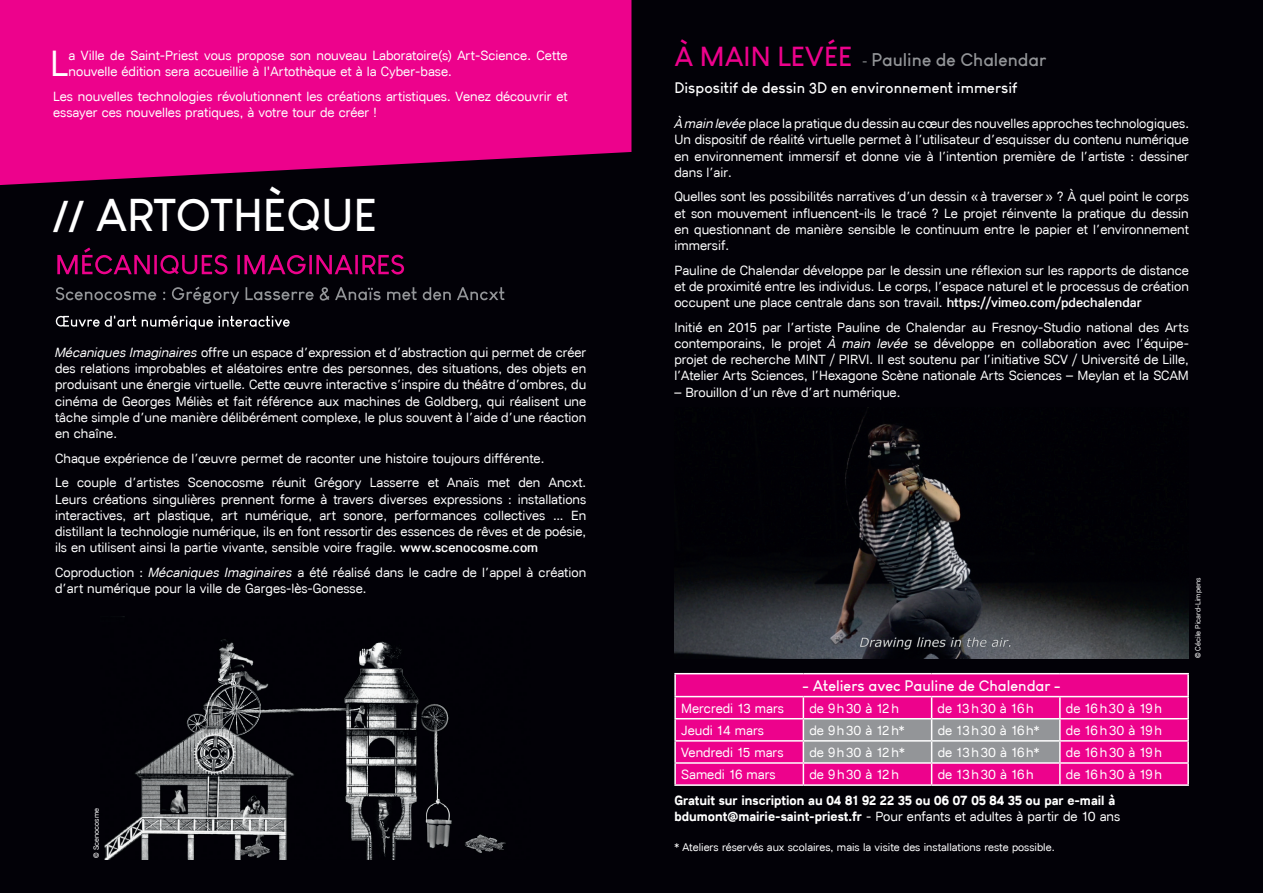
<style>
.page{position:relative;width:1263px;height:893px;background:#020107}
.page>*{position:absolute;margin:0;border:0;box-sizing:border-box;transform-origin:0 0}
.t1{font:700 45px "Louis George Cafe";color:#fff}
.t2{font:36.9px "Lunchtype";color:#fff}
.t3{font:700 18px "Louis George Cafe";color:#939598}
.t4{font:700 15px "Louis George Cafe";color:#fff}
.t5{font:13.5px/16.2px "Lunchtype";color:#fff;text-align:justify}
.t6{font:700 13.5px/16.2px "Lunchtype";color:#fff}
.t7{font:13.5px "Lunchtype";letter-spacing:.06em;color:#fff}
.t8{font:13.5px "Lunchtype";letter-spacing:.065em;color:#fff}
.t9{font:11.25px "Lunchtype";color:#fff}
.t10{font:7.5px "Lunchtype";color:#fff}
.s1{font-style:italic}
.s2{font-weight:500}
.s3{font-size:27px;color:#ed028c}
.s4{font-family:"Roboto";font-weight:400;font-size:13.5px}
.s5{font-weight:400}
</style>
<div class="page">
<img style="left:104px;top:639px;width:402px;height:221px">
<svg style="left:0;top:0;width:631px;height:185px;background:#d80180"></svg>
<img style="left:674px;top:407px;width:515px;height:251px">
<svg style="left:56px;top:315px;width:234px;height:15px"></svg>
<svg style="left:56px;top:287px;width:449px;height:17px"></svg>
<svg style="left:57px;top:247px;width:347px;height:27px"></svg>
<div style="left:676px;top:674px;width:511px;height:110px;background:#ed028c"></div>
<hr style="left:674px;top:673px;width:129px;height:1px;background:#fff">
<hr style="left:674px;top:674px;width:2px;height:22px;background:#fff">
<hr style="left:803px;top:673px;width:129px;height:1px;background:#fff">
<hr style="left:932px;top:673px;width:128px;height:1px;background:#fff">
<hr style="left:1060px;top:673px;width:129px;height:1px;background:#fff">
<hr style="left:1187px;top:674px;width:2px;height:22px;background:#fff">
<hr style="left:674px;top:696px;width:129px;height:1px;background:#fff">
<hr style="left:674px;top:697px;width:2px;height:21px;background:#fff">
<hr style="left:803px;top:696px;width:129px;height:1px;background:#fff">
<hr style="left:932px;top:696px;width:128px;height:1px;background:#fff">
<hr style="left:1060px;top:696px;width:129px;height:1px;background:#fff">
<hr style="left:1059px;top:697px;width:2px;height:21px;background:#fff">
<hr style="left:1187px;top:697px;width:2px;height:21px;background:#fff">
<hr style="left:674px;top:718px;width:129px;height:1px;background:#fff">
<hr style="left:674px;top:719px;width:2px;height:21px;background:#fff">
<hr style="left:1060px;top:718px;width:129px;height:1px;background:#fff">
<hr style="left:1059px;top:719px;width:2px;height:21px;background:#fff">
<hr style="left:1187px;top:719px;width:2px;height:21px;background:#fff">
<hr style="left:674px;top:740px;width:129px;height:2px;background:#fff">
<hr style="left:674px;top:742px;width:2px;height:20px;background:#fff">
<hr style="left:1060px;top:740px;width:129px;height:2px;background:#fff">
<hr style="left:1059px;top:742px;width:2px;height:20px;background:#fff">
<hr style="left:1187px;top:742px;width:2px;height:20px;background:#fff">
<hr style="left:674px;top:762px;width:129px;height:2px;background:#fff">
<hr style="left:674px;top:764px;width:2px;height:20px;background:#fff">
<svg style="left:803px;top:697px;width:257px;height:87px;background:#c45799"></svg>
<hr style="left:1060px;top:762px;width:129px;height:2px;background:#fff">
<hr style="left:1059px;top:764px;width:2px;height:20px;background:#fff">
<hr style="left:1187px;top:764px;width:2px;height:20px;background:#fff">
<hr style="left:674px;top:784px;width:129px;height:2px;background:#fff">
<hr style="left:803px;top:784px;width:129px;height:2px;background:#fff">
<hr style="left:932px;top:784px;width:128px;height:2px;background:#fff">
<hr style="left:1060px;top:784px;width:129px;height:2px;background:#fff">
<h2 class="t2" style="left:50px;top:42px;width:20px">L</h2>
<p class="t5" style="left:69px;top:47px;width:501px">a Ville de Saint-Priest vous propose son nouveau Laboratoire(s) Art-Science. Cette nouvelle édition sera accueillie à l'Artothèque et à la Cyber-base.</p>
<p class="t5" style="left:53px;top:88px;width:516px">Les nouvelles technologies révolutionnent les créations artistiques. Venez découvrir et essayer ces nouvelles pratiques, à votre tour de créer !</p>
<h1 class="t1" style="left:53px;top:186px;width:325px">// ARTOTHÈQUE</h1>
<p class="t5" style="left:55px;top:344px;width:533px"><span class="s1">Mécaniques Imaginaires</span> offre un espace d’expression et d’abstraction qui permet de créer des relations improbables et aléatoires entre des personnes, des situations, des objets en produisant une énergie virtuelle. Cette œuvre interactive s’inspire du théâtre d’ombres, du cinéma de Georges Méliès et fait référence aux machines de Goldberg, qui réalisent une tâche simple d’une manière délibérément complexe, le plus souvent à l’aide d’une réaction en chaîne.</p>
<p class="t5" style="left:55px;top:445px;width:533px;line-height:24.8px">Chaque expérience de l’œuvre permet de raconter une histoire toujours différente.<br>Le couple d’artistes Scenocosme réunit Grégory Lasserre et Anaïs met den Ancxt.</p>
<p class="t5" style="left:55px;top:491px;width:533px">Leurs créations singulières prennent forme à travers diverses expressions : installations interactives, art plastique, art numérique, art sonore, performances collectives … En distillant la technologie numérique, ils en font ressortir des essences de rêves et de poésie, ils en utilisent ainsi la partie vivante, sensible voire fragile. <span class="s2">www.scenocosme.com</span></p>
<p class="t5" style="left:55px;top:564px;width:533px">Coproduction : <span class="s1">Mécaniques Imaginaires</span> a été réalisé dans le cadre de l’appel à création d’art numérique pour la ville de Garges-lès-Gonesse.</p>
<p class="t10" style="left:92px;top:858px;width:51px;rotate:-90deg">© Scenocosme</p>
<h3 class="t3" style="left:674px;top:48px;width:374px"><span class="s3">À MAIN LEVÉE</span> <span class="s4">-</span> Pauline de Chalendar</h3>
<p class="t4" style="left:674px;top:78px;width:344px">Dispositif de dessin 3D en environnement immersif</p>
<p class="t5" style="left:674px;top:115px;width:516px"><span class="s1">À main levée</span> place la pratique du dessin au c ur des nouvelles approches technologiques.<br>Un dispositif de réalité virtuelle permet à l’utilisateur d’esquisser du contenu numérique en environnement immersif et donne vie à l’intention première de l’artiste : dessiner dans l’air.</p>
<p class="t5" style="left:674px;top:189px;width:516px">Quelles sont les possibilités narratives d’un dessin «à traverser» ? À quel point le corps et son mouvement influencent-ils le tracé ? Le projet réinvente la pratique du dessin en questionnant de manière sensible le continuum entre le papier et l’environnement immersif.</p>
<p class="t5" style="left:674px;top:262px;width:516px">Pauline de Chalendar développe par le dessin une réflexion sur les rapports de distance et de proximité entre les individus. Le corps, l’espace naturel et le processus de création occupent une place centrale dans son travail. <span class="s2">https://vimeo.com/pdechalendar</span></p>
<p class="t5" style="left:674px;top:319px;width:516px">Initié en 2015 par l’artiste Pauline de Chalendar au Fresnoy-Studio national des Arts contemporains, le projet <span class="s1">À main levée</span> se développe en collaboration avec l’équipe&shy;projet de recherche MINT / PIRVI. Il est soutenu par l’initiative SCV / Université de Lille, l’Atelier Arts Sciences, l’Hexagone Scène nationale Arts Sciences – Meylan et la SCAM</p>
<p class="t5" style="left:674px;top:384px;width:227px">– Brouillon d’un rêve d’art numérique.</p>
<p class="t4" style="left:803px;top:676px;width:259px">- Ateliers avec Pauline de Chalendar -</p>
<p class="t5" style="left:681px;top:700px;width:104px">Mercredi 13 mars</p>
<p class="t7" style="left:809px;top:700px;width:91px">de 9h30 à 12h</p>
<p class="t5" style="left:938px;top:700px;width:98px">de 13h30 à 16h</p>
<p class="t5" style="left:1066px;top:700px;width:97px">de 16h30 à 19h</p>
<p class="t5" style="left:681px;top:722px;width:84px">Jeudi 14 mars</p>
<p class="t7" style="left:809px;top:722px;width:97px">de 9h30 à 12h*</p>
<p class="t5" style="left:938px;top:722px;width:103px">de 13h30 à 16h*</p>
<p class="t5" style="left:1066px;top:722px;width:97px">de 16h30 à 19h</p>
<p class="t5" style="left:681px;top:744px;width:104px">Vendredi 15 mars</p>
<p class="t8" style="left:809px;top:744px;width:97px">de 9h30 à 12h*</p>
<p class="t5" style="left:938px;top:744px;width:103px">de 13h30 à 16h*</p>
<p class="t5" style="left:1066px;top:744px;width:97px">de 16h30 à 19h</p>
<p class="t5" style="left:681px;top:766px;width:96px">Samedi 16 mars</p>
<p class="t7" style="left:809px;top:767px;width:91px">de 9h30 à 12h</p>
<p class="t5" style="left:938px;top:766px;width:98px">de 13h30 à 16h</p>
<p class="t5" style="left:1066px;top:766px;width:97px">de 16h30 à 19h</p>
<p class="t6" style="left:674px;top:791px;width:447px">Gratuit sur inscription au 04 81 92 22 35 ou 06 07 05 84 35 ou par e-mail à bdumont@mairie-saint-priest.fr <span class="s5">- Pour enfants et adultes à partir de 10 ans</span></p>
<p class="t9" style="left:674px;top:841px;width:382px">* Ateliers réservés aux scolaires, mais la visite des installations reste possible.</p>
<p class="t10" style="left:1193px;top:658px;width:82px;rotate:-90deg">© Cécile Picard-Limpens</p>
</div>
